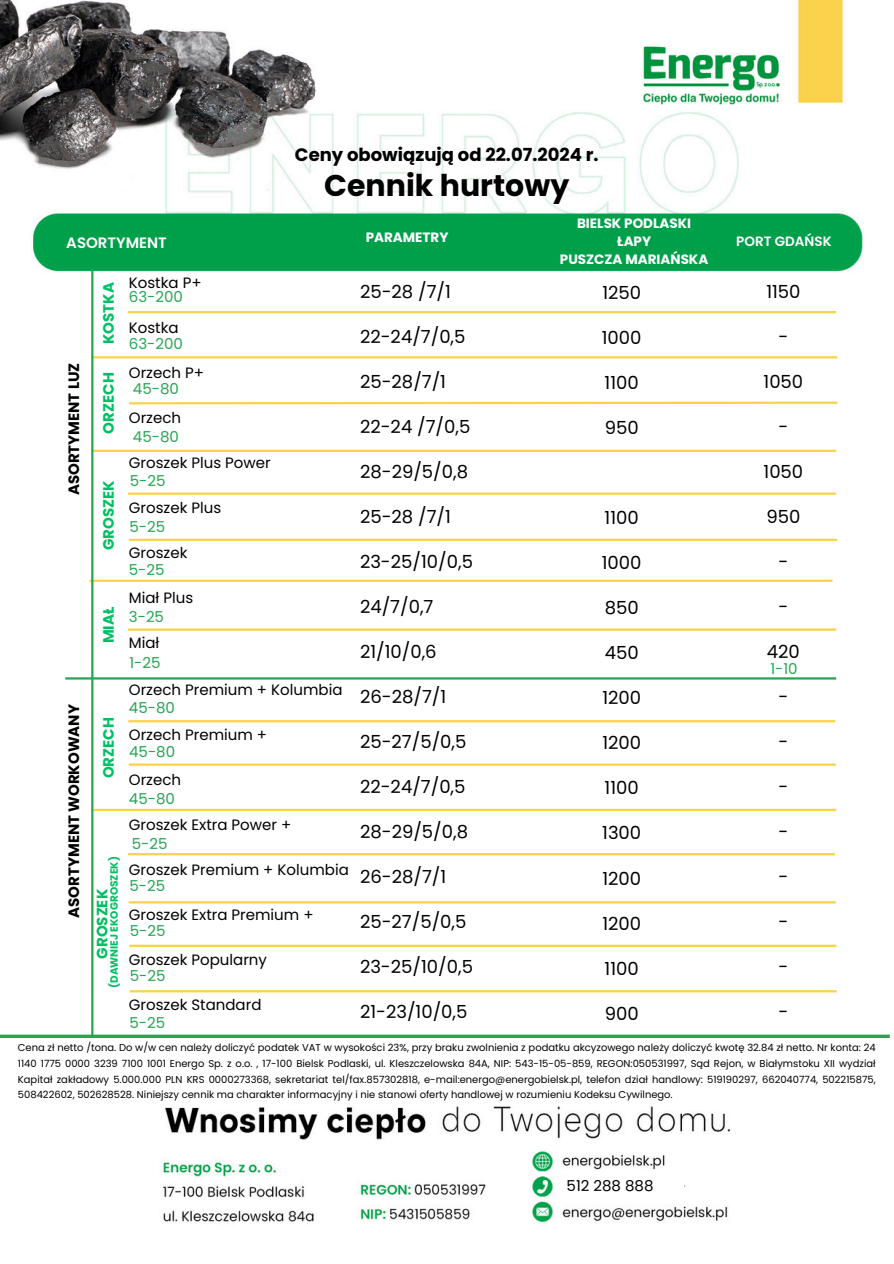
<style>
.page{position:relative;width:894px;height:1264px;background:#fff}
.page>*{position:absolute;margin:0;border:0;box-sizing:border-box;transform-origin:0 0}
.t1{font:700 30px "Poppins";color:#000}
.t2{font:18px "Poppins";color:#000}
.t3{font:700 18px "Poppins";color:#000}
.t4{font:15px "Poppins";color:#000}
.t5{font:15px "Poppins";color:#26a552}
.t6{font:700 15px "Poppins";color:#00bf63}
.t7{font:700 15px "Poppins";color:#000}
.t8{font:600 15px "Poppins";color:#fff}
.t9{font:700 13.5px/18px "Poppins";color:#fff;text-align:center}
.t10{font:600 13.5px "Poppins";color:#fff}
.t11{font:700 10.5px "Poppins";color:#00bf63}
.t12{font:9.9px/15.8px "Poppins";color:#000;text-align:justify}
</style>
<div class="page">
<img style="left:0;top:0;width:890px;height:1223px">
<hr style="left:128px;top:311px;width:707px;height:2px;background:#fad14b">
<hr style="left:128px;top:492px;width:707px;height:3px;background:#fad14b">
<hr style="left:128px;top:720px;width:707px;height:2px;background:#fad14b">
<hr style="left:91px;top:356px;width:745px;height:2px;background:#fad14b">
<hr style="left:89px;top:579px;width:743px;height:3px;background:#fad14b">
<hr style="left:129px;top:763px;width:706px;height:2px;background:#fad14b">
<svg style="left:127px;top:400px;width:712px;height:5px"></svg>
<hr style="left:128px;top:628px;width:708px;height:2px;background:#fad14b">
<hr style="left:94px;top:808px;width:742px;height:3px;background:#fad14b">
<hr style="left:91px;top:450px;width:745px;height:2px;background:#fad14b">
<hr style="left:65px;top:677px;width:771px;height:2px;background:#26a552">
<hr style="left:91px;top:269px;width:2px;height:767px;background:#26a552">
<hr style="left:128px;top:853px;width:706px;height:2px;background:#fad14b">
<hr style="left:130px;top:990px;width:706px;height:2px;background:#fad14b">
<hr style="left:129px;top:901px;width:706px;height:2px;background:#fad14b">
<hr style="left:0;top:1034px;width:889px;height:3px;background:#26a552">
<svg style="left:553px;top:1171px;width:157px;height:31px"></svg>
<hr style="left:129px;top:944px;width:707px;height:3px;background:#fad14b">
<hr style="left:129px;top:538px;width:707px;height:3px;background:#fad14b">
<h5 class="t3" style="left:295px;top:142px;width:305px">Ceny obowiązują od 22.07.2024 r.</h5>
<h2 class="t8" style="left:66px;top:232px;width:102px">ASORTYMENT</h2>
<h4 class="t1" style="left:324px;top:164px;width:246px">Cennik hurtowy</h4>
<h1 class="t9" style="left:365px;top:228px;width:84px">PARAMETRY</h1>
<h4 class="t9" style="left:559px;top:214px;width:150px">BIELSK PODLASKI<br>ŁAPY<br>PUSZCZA MARIAŃSKA</h4>
<h3 class="t7" style="left:63px;top:495px;width:134px;rotate:-90deg">ASORTYMENT LUZ</h3>
<h3 class="t7" style="left:63px;top:918px;width:215px;rotate:-90deg">ASORTYMENT WORKOWANY</h3>
<h3 class="t6" style="left:98px;top:344px;width:63px;rotate:-90deg">KOSTKA</h3>
<p class="t6" style="left:98px;top:433px;width:62px;rotate:-90deg">ORZECH</p>
<p class="t6" style="left:98px;top:550px;width:71px;rotate:-90deg">GROSZEK</p>
<h4 class="t6" style="left:98px;top:643px;width:38px;rotate:-90deg">MIAŁ</h4>
<h4 class="t6" style="left:98px;top:778px;width:62px;rotate:-90deg">ORZECH</h4>
<h4 class="t11" style="left:107px;top:988px;width:133px;rotate:-90deg">(DAWNIEJ EKOGROSZEK)</h4>
<h4 class="t6" style="left:92px;top:958px;width:71px;rotate:-90deg">GROSZEK</h4>
<h4 class="t4" style="left:129px;top:272px;width:74px">Kostka P+</h4>
<h4 class="t4" style="left:129px;top:317px;width:51px">Kostka</h4>
<h4 class="t4" style="left:129px;top:362px;width:77px">Orzech P+</h4>
<h4 class="t4" style="left:129px;top:407px;width:54px">Orzech</h4>
<h5 class="t4" style="left:129px;top:452px;width:143px">Groszek Plus Power</h5>
<h5 class="t4" style="left:129px;top:497px;width:94px">Groszek Plus</h5>
<h5 class="t4" style="left:129px;top:542px;width:60px">Groszek</h5>
<h5 class="t4" style="left:129px;top:587px;width:66px">Miał Plus</h5>
<h5 class="t4" style="left:129px;top:632px;width:32px">Miał</h5>
<h5 class="t4" style="left:129px;top:679px;width:215px">Orzech Premium + Kolumbia</h5>
<h5 class="t4" style="left:129px;top:724px;width:140px">Orzech Premium +</h5>
<h5 class="t4" style="left:129px;top:769px;width:54px">Orzech</h5>
<p class="t4" style="left:129px;top:814px;width:164px">Groszek Extra Power +</p>
<h5 class="t4" style="left:129px;top:859px;width:221px">Groszek Premium + Kolumbia</h5>
<h5 class="t4" style="left:129px;top:904px;width:186px">Groszek Extra Premium +</h5>
<h5 class="t4" style="left:129px;top:949px;width:139px">Groszek Popularny</h5>
<h5 class="t4" style="left:129px;top:994px;width:134px">Groszek Standard</h5>
<h5 class="t5" style="left:129px;top:286px;width:56px">63-200</h5>
<h5 class="t5" style="left:129px;top:333px;width:56px">63-200</h5>
<h5 class="t5" style="left:133px;top:378px;width:47px">45-80</h5>
<p class="t5" style="left:133px;top:426px;width:47px">45-80</p>
<h5 class="t5" style="left:130px;top:470px;width:37px">5-25</h5>
<h5 class="t5" style="left:129px;top:516px;width:37px">5-25</h5>
<h5 class="t5" style="left:129px;top:559px;width:37px">5-25</h5>
<h5 class="t5" style="left:129px;top:606px;width:37px">3-25</h5>
<h5 class="t5" style="left:129px;top:652px;width:33px">1-25</h5>
<h5 class="t5" style="left:129px;top:697px;width:47px">45-80</h5>
<h4 class="t5" style="left:129px;top:741px;width:47px">45-80</h4>
<h4 class="t5" style="left:129px;top:788px;width:47px">45-80</h4>
<h5 class="t5" style="left:132px;top:833px;width:37px">5-25</h5>
<h6 class="t5" style="left:129px;top:875px;width:37px">5-25</h6>
<h5 class="t5" style="left:130px;top:920px;width:37px">5-25</h5>
<p class="t5" style="left:130px;top:965px;width:37px">5-25</p>
<h5 class="t5" style="left:129px;top:1012px;width:37px">5-25</h5>
<h5 class="t2" style="left:360px;top:279px;width:92px">25-28 /7/1</h5>
<h5 class="t2" style="left:360px;top:324px;width:107px">22-24/7/0,5</h5>
<h5 class="t2" style="left:360px;top:369px;width:88px">25-28/7/1</h5>
<h5 class="t2" style="left:360px;top:414px;width:112px">22-24 /7/0,5</h5>
<h5 class="t2" style="left:360px;top:459px;width:109px">28-29/5/0,8</h5>
<h5 class="t2" style="left:360px;top:504px;width:92px">25-28 /7/1</h5>
<h5 class="t2" style="left:360px;top:549px;width:114px">23-25/10/0,5</h5>
<h5 class="t2" style="left:360px;top:594px;width:75px">24/7/0,7</h5>
<h5 class="t2" style="left:360px;top:639px;width:78px">21/10/0,6</h5>
<h5 class="t2" style="left:360px;top:684px;width:88px">26-28/7/1</h5>
<h5 class="t2" style="left:360px;top:729px;width:108px">25-27/5/0,5</h5>
<h5 class="t2" style="left:360px;top:774px;width:107px">22-24/7/0,5</h5>
<h5 class="t2" style="left:360px;top:819px;width:109px">28-29/5/0,8</h5>
<h5 class="t2" style="left:360px;top:864px;width:88px">26-28/7/1</h5>
<h5 class="t2" style="left:360px;top:909px;width:108px">25-27/5/0,5</h5>
<h5 class="t2" style="left:360px;top:954px;width:114px">23-25/10/0,5</h5>
<h5 class="t2" style="left:360px;top:999px;width:109px">21-23/10/0,5</h5>
<h5 class="t2" style="left:602px;top:280px;width:40px">1250</h5>
<h5 class="t2" style="left:601px;top:325px;width:41px">1000</h5>
<h5 class="t2" style="left:604px;top:370px;width:36px">1100</h5>
<h5 class="t2" style="left:604px;top:415px;width:35px">950</h5>
<h5 class="t2" style="left:604px;top:505px;width:36px">1100</h5>
<h5 class="t2" style="left:601px;top:550px;width:41px">1000</h5>
<h5 class="t2" style="left:604px;top:595px;width:35px">850</h5>
<h5 class="t2" style="left:604px;top:640px;width:35px">450</h5>
<h5 class="t2" style="left:602px;top:685px;width:40px">1200</h5>
<h5 class="t2" style="left:602px;top:730px;width:40px">1200</h5>
<h5 class="t2" style="left:604px;top:775px;width:36px">1100</h5>
<h5 class="t2" style="left:602px;top:820px;width:41px">1300</h5>
<h5 class="t2" style="left:602px;top:865px;width:40px">1200</h5>
<h5 class="t2" style="left:602px;top:910px;width:40px">1200</h5>
<h5 class="t2" style="left:604px;top:955px;width:36px">1100</h5>
<h3 class="t2" style="left:604px;top:1000px;width:35px">900</h3>
<h5 class="t10" style="left:736px;top:232px;width:97px">PORT GDAŃSK</h5>
<h5 class="t2" style="left:766px;top:279px;width:36px">1150</h5>
<h5 class="t2" style="left:778px;top:324px;width:11px">-</h5>
<h5 class="t2" style="left:763px;top:369px;width:41px">1050</h5>
<h5 class="t2" style="left:778px;top:414px;width:11px">-</h5>
<h5 class="t2" style="left:763px;top:459px;width:41px">1050</h5>
<h5 class="t2" style="left:766px;top:504px;width:35px">950</h5>
<h5 class="t2" style="left:778px;top:549px;width:11px">-</h5>
<h5 class="t2" style="left:778px;top:594px;width:11px">-</h5>
<h5 class="t2" style="left:766px;top:639px;width:34px">420</h5>
<h5 class="t2" style="left:778px;top:684px;width:11px">-</h5>
<h5 class="t5" style="left:770px;top:658px;width:29px">1-10</h5>
<h5 class="t2" style="left:778px;top:729px;width:11px">-</h5>
<h5 class="t2" style="left:778px;top:774px;width:11px">-</h5>
<h5 class="t2" style="left:778px;top:819px;width:11px">-</h5>
<h5 class="t2" style="left:778px;top:864px;width:11px">-</h5>
<h5 class="t2" style="left:778px;top:909px;width:11px">-</h5>
<h5 class="t2" style="left:778px;top:954px;width:11px">-</h5>
<h5 class="t2" style="left:778px;top:999px;width:11px">-</h5>
<h5 class="t12" style="left:18px;top:1039px;width:859px">Cena zł netto /tona. Do w/w cen należy doliczyć podatek VAT w wysokości 23%, przy braku zwolnienia z podatku akcyzowego należy doliczyć kwotę 32.84 zł netto. Nr konta: 24<br>1140 1775 0000 3239 7100 1001 Energo Sp. z o.o. , 17-100 Bielsk Podlaski, ul. Kleszczelowska 84A, NIP: 543-15-05-859, REGON:050531997, Sąd Rejon, w Białymstoku XII wydział Kapitał zakładowy 5.000.000 PLN KRS 0000273368, sekretariat tel/fax.857302818, e-mail:energo@energobielsk.pl, telefon dział handlowy: 519190297, 662040774, 502215875, 508422602, 502628528. Niniejszy cennik ma charakter informacyjny i nie stanowi oferty handlowej w rozumieniu Kodeksu Cywilnego.</h5>
<p class="t4" style="left:564px;top:1175px;width:88px">512 288 888</p>
<h5 class="t4" style="left:566px;top:1175px;width:88px">512 288 888</h5>
</div>
